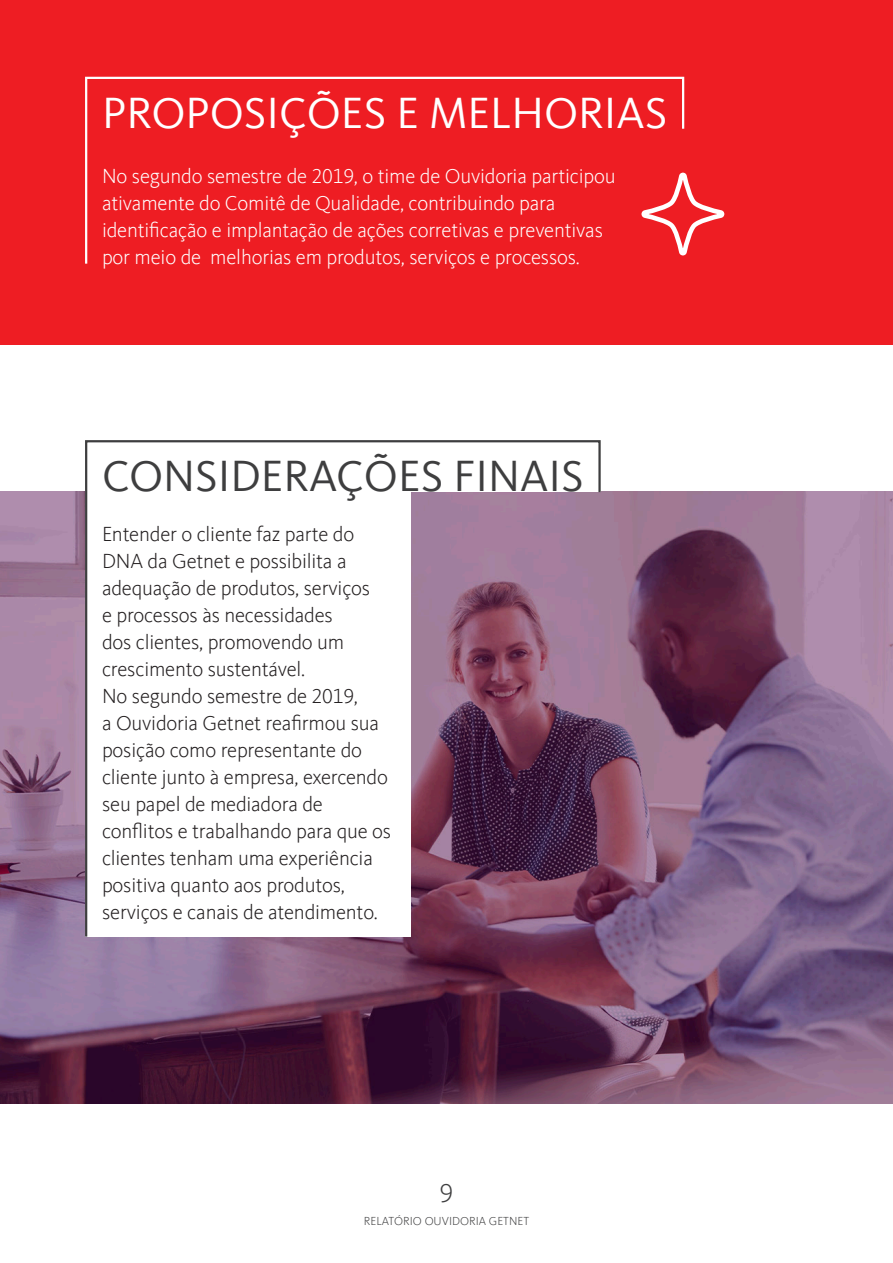
<style>
.page{position:relative;width:893px;height:1263px;background:#fff}
.page>*{position:absolute;margin:0;border:0;box-sizing:border-box;transform-origin:0 0}
.t1{font:45px "Kievit Offc";color:#fff}
.t2{font:45px "Kievit Offc";color:#3e3e3f}
.t3{font:300 27px "Kievit Offc";color:#3e3e3f}
.t4{font:300 21px/27px "Kievit Offc";letter-spacing:-.01em;color:#231f20}
.t5{font:300 21px/27px "Kievit Offc";letter-spacing:-.01em;color:#fff}
.t6{font:300 12px "Kievit Offc";color:#3e3e3f}
</style>
<div class="page">
<img style="left:0;top:491px;width:893px;height:613px">
<div style="left:0;top:0;width:893px;height:344px;background:#ee1d23"></div>
<svg style="left:85px;top:76px;width:600px;height:188px"></svg>
<svg style="left:84px;top:440px;width:518px;height:499px"></svg>
<svg style="left:638px;top:171px;width:87px;height:88px"></svg>
<h1 class="t1" style="left:102px;top:87px;width:567px">PROPOSIÇÕES E MELHORIAS</h1>
<p class="t5" style="left:102px;top:163px;width:515px">No segundo semestre de 2019, o time de Ouvidoria participou ativamente do Comitê de Qualidade, contribuindo para identificação e implantação de ações corretivas e preventivas por meio de melhorias em produtos, serviços e processos.</p>
<h1 class="t2" style="left:102px;top:451px;width:483px">CONSIDERAÇÕES FINAIS</h1>
<p class="t4" style="left:102px;top:521px;width:291px">Entender o cliente faz parte do<br>DNA da Getnet e possibilita a adequação de produtos, serviços<br>e processos às necessidades<br>dos clientes, promovendo um crescimento sustentável.<br>No segundo semestre de 2019,<br>a Ouvidoria Getnet reafirmou sua posição como representante do cliente junto à empresa, exercendo seu papel de mediadora de conflitos e trabalhando para que os clientes tenham uma experiência positiva quanto aos produtos, serviços e canais de atendimento.</p>
<p class="t3" style="left:440px;top:1178px;width:15px">9</p>
<p class="t6" style="left:364px;top:1214px;width:167px">RELATÓRIO OUVIDORIA GETNET</p>
</div>
